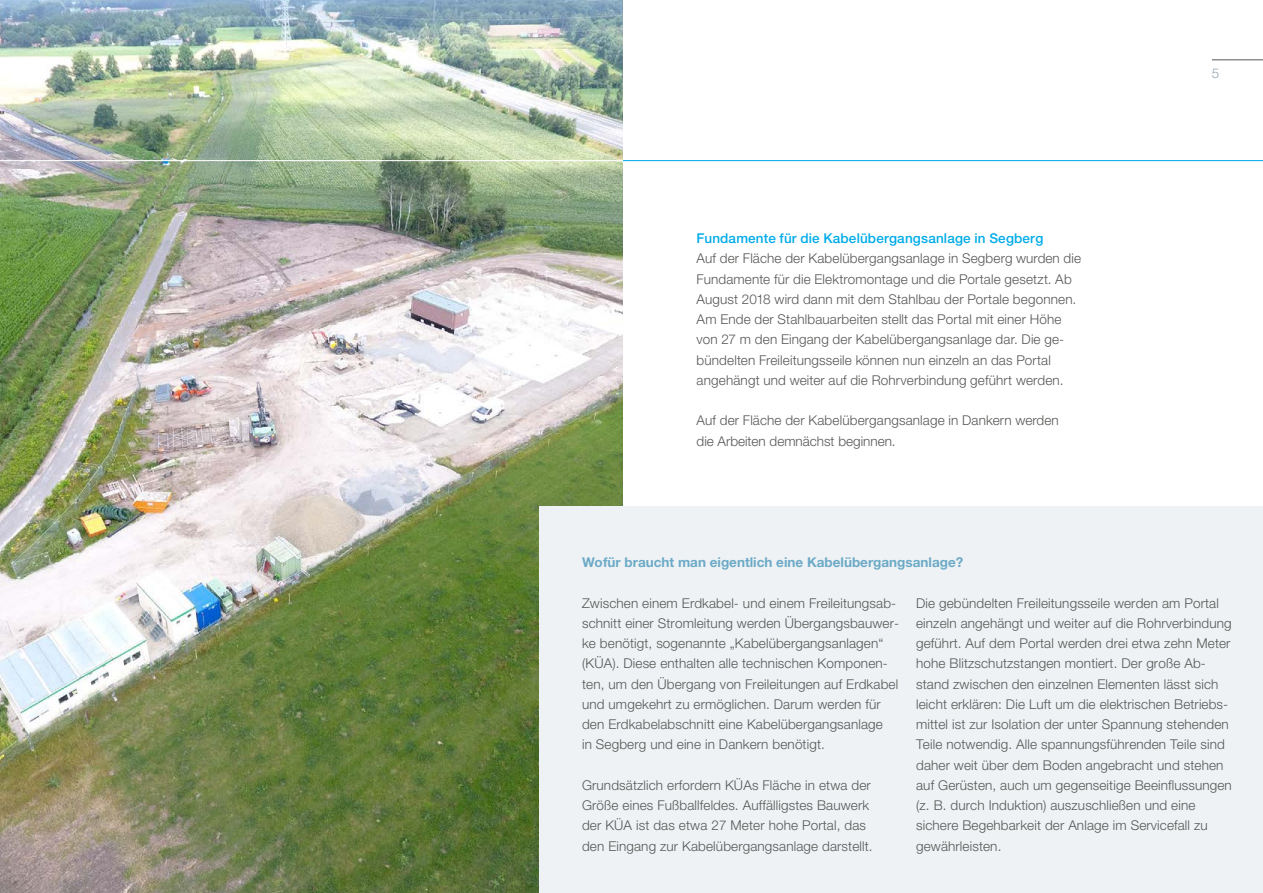
<style>
.page{position:relative;width:1263px;height:893px;background:#fff}
.page>*{position:absolute;margin:0;border:0;box-sizing:border-box;transform-origin:0 0}
.t1{font:300 13.5px/20.2px "Helvetica Neue LT Std";letter-spacing:.01em;color:#575756}
.t2{font:700 13.5px "Helvetica Neue LT Std";color:#6caac7}
.t3{font:500 13.5px "Helvetica Neue LT Std";letter-spacing:.015em;color:#00ace9}
.t4{font:300 13.5px "Helvetica Neue LT Std";color:#95a6b0}
</style>
<div class="page">
<img style="left:0;top:0;width:623px;height:893px">
<div style="left:539px;top:506px;width:724px;height:387px;background:#eef2f4"></div>
<hr style="left:1212px;top:59px;width:51px;height:1px;background:#575756">
<hr style="left:623px;top:160px;width:640px;height:1px;background:#00ace9">
<hr style="left:0;top:160px;width:623px;height:1px;background:#fff">
<p class="t3" style="left:697px;top:230px;width:348px">Fundamente für die Kabelübergangsanlage in Segberg</p>
<p class="t1" style="left:697px;top:248px;width:386px">Auf der Fläche der Kabelübergangsanlage in Segberg wurden die Fundamente für die Elektromontage und die Portale gesetzt. Ab August 2018 wird dann mit dem Stahlbau der Portale begonnen.<br>Am Ende der Stahlbauarbeiten stellt das Portal mit einer Höhe von 27 m den Eingang der Kabelübergangsanlage dar. Die ge&shy;bündelten Freileitungsseile können nun einzeln an das Portal angehängt und weiter auf die Rohrverbindung geführt werden.</p>
<p class="t1" style="left:697px;top:410px;width:363px">Auf der Fläche der Kabelübergangsanlage in Dankern werden die Arbeiten demnächst beginnen.</p>
<p class="t4" style="left:1212px;top:65px;width:9px">5</p>
<p class="t2" style="left:582px;top:554px;width:383px">Wofür braucht man eigentlich eine Kabelübergangsanlage?</p>
<p class="t1" style="left:582px;top:592px;width:319px">Zwischen einem Erdkabel- und einem Freileitungsab&shy;schnitt einer Stromleitung werden Übergangsbauwer&shy;ke benötigt, sogenannte „Kabelübergangsanlagen“ (KÜA). Diese enthalten alle technischen Komponen&shy;ten, um den Übergang von Freileitungen auf Erdkabel und umgekehrt zu ermöglichen. Darum werden für den Erdkabelabschnitt eine Kabelübergangsanlage<br>in Segberg und eine in Dankern benötigt.</p>
<p class="t1" style="left:582px;top:775px;width:292px">Grundsätzlich erfordern KÜAs Fläche in etwa der Größe eines Fußballfeldes. Auffälligstes Bauwerk der KÜA ist das etwa 27 Meter hohe Portal, das den Eingang zur Kabelübergangsanlage darstellt.</p>
<p class="t1" style="left:916px;top:592px;width:317px">Die gebündelten Freileitungsseile werden am Portal einzeln angehängt und weiter auf die Rohrverbindung geführt. Auf dem Portal werden drei etwa zehn Meter hohe Blitzschutzstangen montiert. Der große Ab&shy;stand zwischen den einzelnen Elementen lässt sich leicht erklären: Die Luft um die elektrischen Betriebs&shy;mittel ist zur Isolation der unter Spannung stehenden Teile notwendig. Alle spannungsführenden Teile sind daher weit über dem Boden angebracht und stehen auf Gerüsten, auch um gegenseitige Beeinflussungen (z. B. durch Induktion) auszuschließen und eine sichere Begehbarkeit der Anlage im Servicefall zu gewährleisten.</p>
</div>
